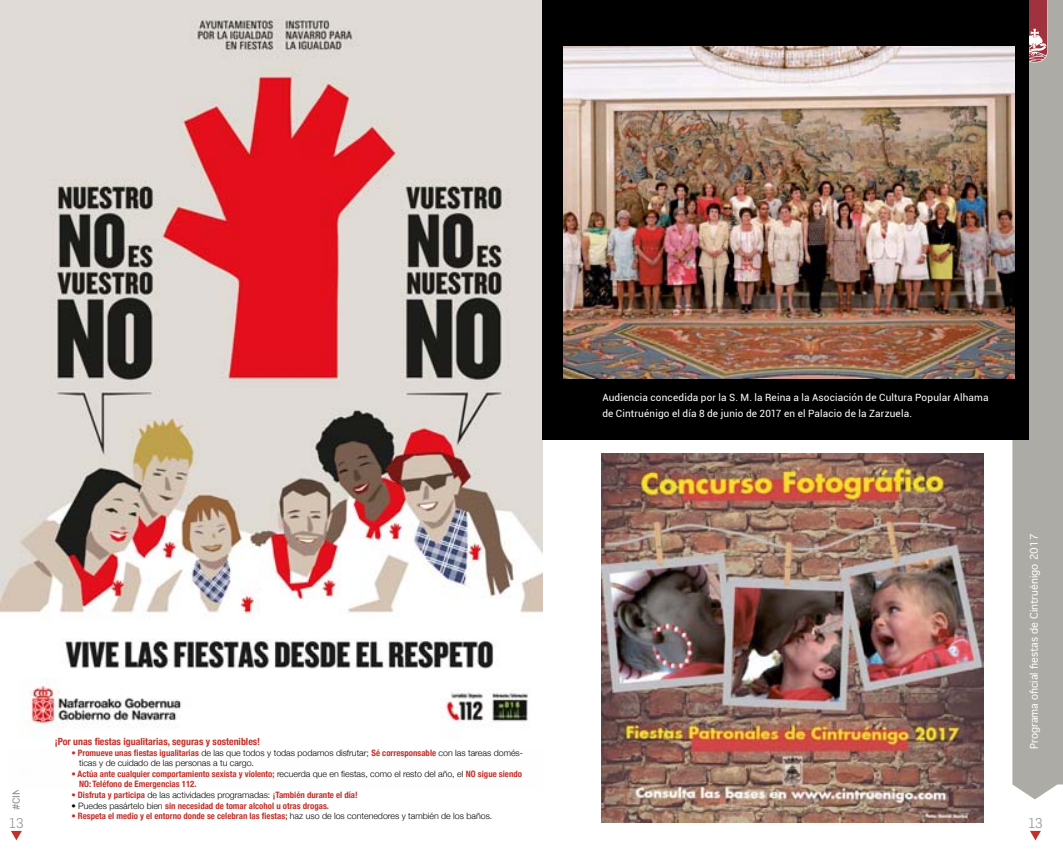
<style>
.page{position:relative;width:1063px;height:851px;background:#fff}
.page>*{position:absolute;margin:0;border:0;box-sizing:border-box;transform-origin:0 0}
.t1{font:300 13.75px "Flama";color:#898b8b}
.t2{font:10px/16.2px "Roboto";letter-spacing:.015em;color:#fff}
.t3{font:10px "Geneva";color:#fff}
.t4{font:700 condensed 9.88px "Helvetica Neue";color:#c42f29}
.t5{font:700 condensed 8.75px/10.5px "Helvetica Neue";color:#c42f29}
.t6{font:300 8.75px/10.5px "Helvetica Neue";color:#000}
.s1{font-weight:700;font-stretch:condensed;color:#c42f29}
.s2{font-weight:300;font-stretch:normal;color:#000}
</style>
<div class="page">
<div style="left:1012px;top:0;width:51px;height:799px;background:#adaba5"></div>
<svg style="left:1029px;top:0;width:19px;height:62px"></svg>
<svg style="left:11px;top:830px;width:11px;height:10px"></svg>
<svg style="left:1030px;top:830px;width:11px;height:10px"></svg>
<img style="left:0;top:0;width:542px;height:729px">
<div style="left:542px;top:0;width:487px;height:439px;background:#000"></div>
<img style="left:563px;top:46px;width:452px;height:332px">
<img style="left:601px;top:453px;width:382px;height:369px">
<p class="t2" style="left:602px;top:389px;width:388px">Audiencia concedida por la s. M. la Reina a la Asociación de Cultura Popular Alhama de Cintruénigo el día 8 de junio de 2017 en el Palacio de la Zarzuela.</p>
<p class="t3" style="left:1025px;top:749px;width:217px;rotate:-90deg">Programa oficial fiestas de Cintruénigo 2017</p>
<p class="t4" style="left:55px;top:733px;width:207px">¡Por unas fiestas igualitarias, seguras y sostenibles!</p>
<p class="t6" style="left:79px;top:746px;width:445px;text-indent:-8px"><span class="s1">• Promueve unas fiestas igualitarias</span> de las que todos y todas podamos disfrutar; <span class="s1">Sé corresponsable</span> con las tareas domés&shy;ticas y de cuidado de las personas a tu cargo.</p>
<p class="t5" style="left:79px;top:767px;width:444px;text-indent:-8px">• Actúa ante cualquier comportamiento sexista y violento; <span class="s2">recuerda que en fiestas, como el resto del año, el</span> NO sigue siendo<br>NO: Teléfono de Emergencias 112.</p>
<p class="t5" style="left:71px;top:788px;width:288px">• Disfruta y participa <span class="s2">de las actividades programadas:</span> ¡También durante el día!</p>
<p class="t5" style="left:71px;top:799px;width:259px"><span class="s2">• Puedes pasártelo bien</span> sin necesidad de tomar alcohol u otras drogas.</p>
<p class="t5" style="left:71px;top:810px;width:422px">• Respeta el medio y el entorno donde se celebran las fiestas; <span class="s2">haz uso de los contenedores y también de los baños.</span></p>
<h1 class="t1" style="left:9px;top:813px;width:16px">13</h1>
<h1 class="t1" style="left:1028px;top:813px;width:16px">13</h1>
</div>
